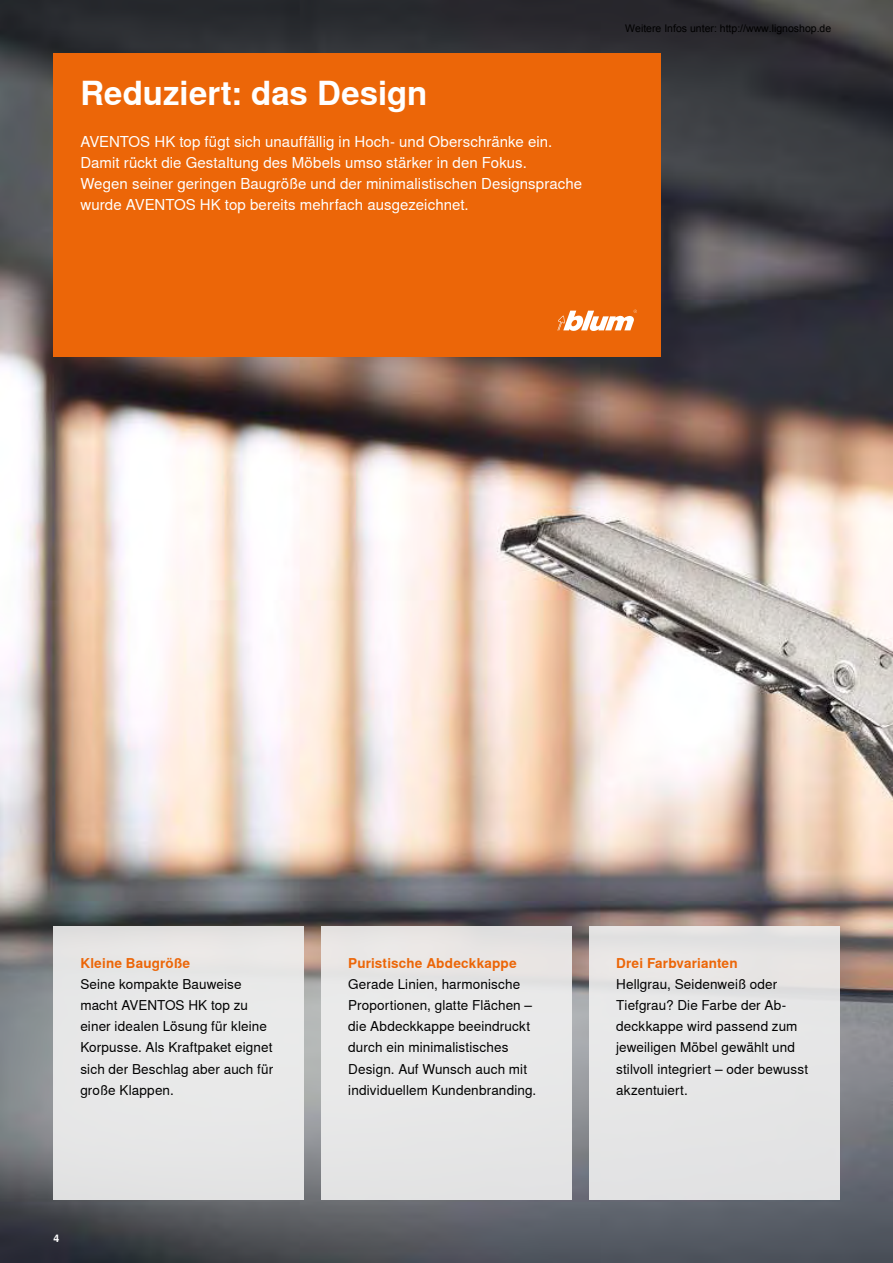
<style>
.page{position:relative;width:893px;height:1263px;background:#fff}
.page>*{position:absolute;margin:0;border:0;box-sizing:border-box;transform-origin:0 0}
.t1{font:700 33px "Nimbus Sans Global";color:#fff}
.t2{font:15px/21px "Nimbus Sans Global";letter-spacing:.005em;color:#fff}
.t3{font:13.5px/21px "Nimbus Sans Global";letter-spacing:.01em;color:#000}
.t4{font:700 13.5px "Nimbus Sans Global";letter-spacing:.015em;color:#ec6608}
.t5{font:10.5px "Arial";color:#000}
.t6{font:700 10.5px "Nimbus Sans Global";color:#fff}
</style>
<div class="page">
<img style="left:0;top:0;width:893px;height:1263px">
<div style="left:54px;top:54px;width:607px;height:303px;background:#ec6608"></div>
<svg style="left:557px;top:310px;width:80px;height:21px"></svg>
<div style="left:54px;top:926px;width:250px;height:274px;background:#e7e7e7"></div>
<div style="left:321px;top:926px;width:250px;height:274px;background:#e8e7e7"></div>
<div style="left:589px;top:926px;width:250px;height:274px;background:#e5e5e5"></div>
<h1 class="t1" style="left:80px;top:75px;width:348px">Reduziert: das Design</h1>
<p class="t2" style="left:80px;top:132px;width:503px">AVENTOS HK top fügt sich unauffällig in Hoch- und Oberschränke ein.<br>Damit rückt die Gestaltung des Möbels umso stärker in den Fokus.<br>Wegen seiner geringen Baugröße und der minimalistischen Designsprache wurde AVENTOS HK top bereits mehrfach ausgezeichnet.</p>
<p class="t5" style="left:625px;top:21px;width:208px">Weitere Infos unter: http://www.lignoshop.de</p>
<p class="t4" style="left:80px;top:956px;width:111px">Kleine Baugröße</p>
<p class="t3" style="left:80px;top:974px;width:194px">Seine kompakte Bauweise macht AVENTOS HK top zu einer idealen Lösung für kleine<br>Korpusse. Als Kraftpaket eignet sich der Beschlag aber auch für große Klappen.</p>
<p class="t6" style="left:54px;top:1232px;width:7px">4</p>
<p class="t4" style="left:348px;top:956px;width:170px">Puristische Abdeckkappe</p>
<p class="t3" style="left:348px;top:974px;width:190px">Gerade Linien, harmonische<br>Proportionen, glatte Flächen – die Abdeckkappe beeindruckt durch ein minimalistisches<br>Design. Auf Wunsch auch mit individuellem Kundenbranding.</p>
<p class="t4" style="left:616px;top:956px;width:123px">Drei Farbvarianten</p>
<p class="t3" style="left:616px;top:974px;width:194px">Hellgrau, Seidenweiß oder<br>Tiefgrau? Die Farbe der Ab&shy;deckkappe wird passend zum jeweiligen Möbel gewählt und stilvoll integriert – oder bewusst akzentuiert.</p>
</div>
